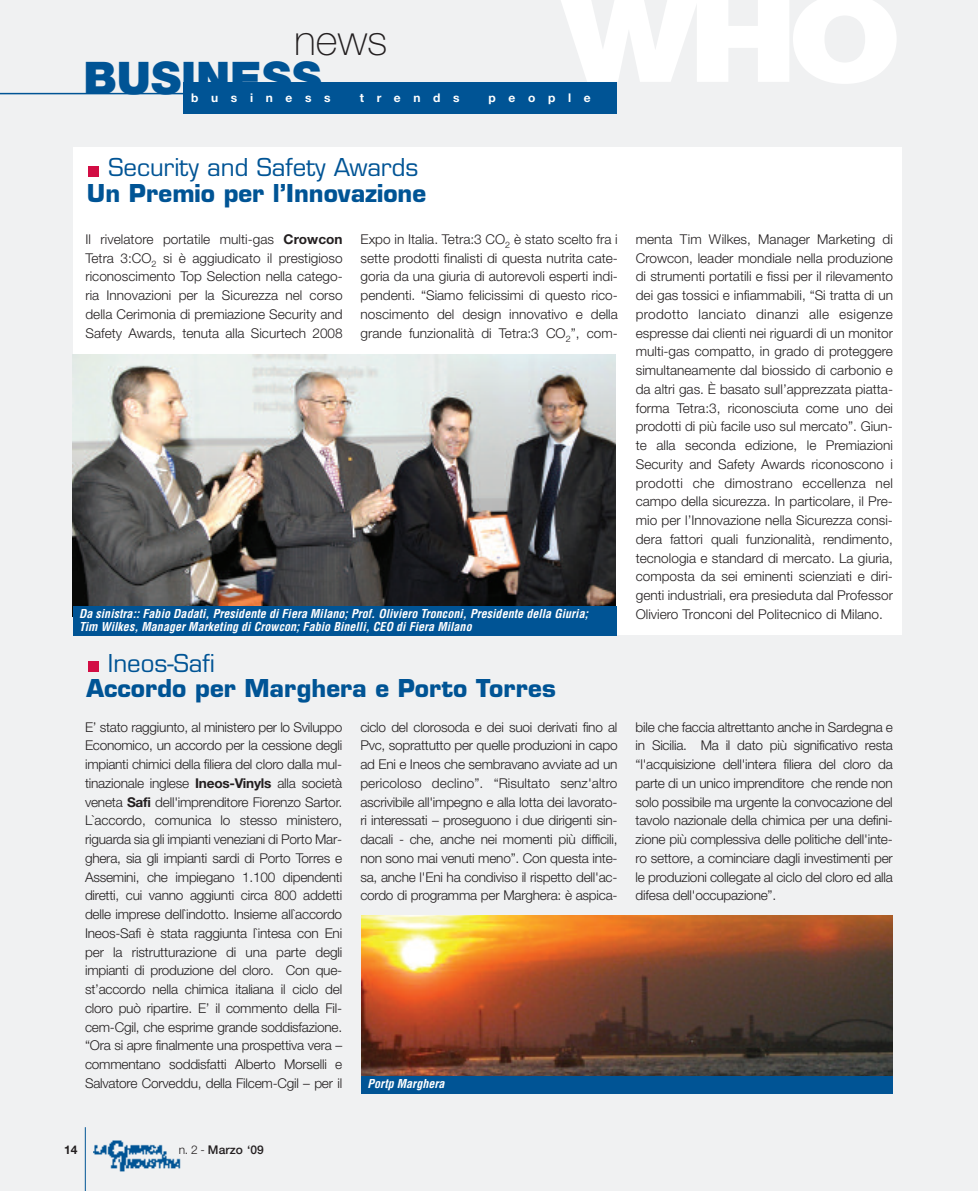
<style>
.page{position:relative;width:978px;height:1191px;background:#f0f1f2}
.page>*{position:absolute;margin:0;border:0;box-sizing:border-box;transform-origin:0 0}
.t1{font:900 45px "Helvetica Neue";color:#005495}
.t2{font:100 42px "Helvetica Neue";color:#231f20}
.t3{font:700 24px "Eurostile";color:#005495}
.t4{font:24px "Eurostile";color:#005495}
.t5{font:300 13.5px/18.8px "Helvetica Neue";letter-spacing:-.015em;color:#231f20;text-align:justify}
.t6{font:italic 700 condensed 12px/13.5px "Helvetica";letter-spacing:.005em;color:#fff}
.t7{font:700 12px "Helvetica Neue";letter-spacing:1.055em;color:#fff}
.t8{font:500 12px "Helvetica Neue";letter-spacing:.01em;color:#231f20}
.t9{font:700 12px "Helvetica Neue";color:#231f20}
.s1{font-weight:700}
.s2{font-weight:300}
</style>
<div class="page">
<div style="left:184px;top:83px;width:433px;height:31px;background:#005495"></div>
<hr style="left:0;top:93px;width:541px;height:1px;background:#005495">
<hr style="left:85px;top:1127px;width:1px;height:64px;background:#005495">
<img style="left:93px;top:1140px;width:88px;height:32px">
<div style="left:73px;top:147px;width:828px;height:488px;background:#fff"></div>
<div style="left:88px;top:661px;width:10px;height:10px;background:#d20d44"></div>
<div style="left:88px;top:166px;width:11px;height:10px;background:#d20d44"></div>
<img style="left:73px;top:355px;width:543px;height:251px">
<img style="left:361px;top:915px;width:532px;height:161px">
<div style="left:361px;top:1076px;width:532px;height:17px;background:#005495"></div>
<div style="left:73px;top:606px;width:544px;height:30px;background:#005495"></div>
<h2 class="t2" style="left:294px;top:25px;width:95px">news</h2>
<h1 class="t1" style="left:84px;top:62px;width:240px">BUSINESS</h1>
<p class="t7" style="left:191px;top:94px;width:141px">business</p>
<p class="t7" style="left:360px;top:94px;width:101px">trends</p>
<p class="t7" style="left:489px;top:94px;width:104px">people</p>
<h3 class="t4" style="left:108px;top:158px;width:312px">Security and Safety Awards</h3>
<h3 class="t3" style="left:87px;top:184px;width:341px">Un Premio per l’Innovazione</h3>
<p class="t5" style="left:85px;top:231px;width:259px">Il rivelatore portatile multi-gas <span class="s1">Crowcon </span>Tetra 3:CO<sub>2</sub> si è aggiudicato il prestigioso riconoscimento Top Selection nella catego&shy;ria Innovazioni per la Sicurezza nel corso della Cerimonia di premiazione Security and Safety Awards, tenuta alla Sicurtech 2008</p>
<p class="t5" style="left:361px;top:231px;width:259px">Expo in Italia. Tetra:3 CO<sub>2</sub> è stato scelto fra i sette prodotti finalisti di questa nutrita cate&shy;goria da una giuria di autorevoli esperti indi&shy;pendenti. “Siamo felicissimi di questo rico&shy;noscimento del design innovativo e della grande funzionalità di Tetra:3 CO<sub>2</sub>”, com-</p>
<p class="t5" style="left:636px;top:231px;width:259px">menta Tim Wilkes, Manager Marketing di Crowcon, leader mondiale nella produzione di strumenti portatili e fissi per il rilevamento dei gas tossici e infiammabili, “Si tratta di un prodotto lanciato dinanzi alle esigenze espresse dai clienti nei riguardi di un monitor multi-gas compatto, in grado di proteggere simultaneamente dal biossido di carbonio e da altri gas. È basato sull’apprezzata piatta&shy;forma Tetra:3, riconosciuta come uno dei prodotti di più facile uso sul mercato”. Giun&shy;te alla seconda edizione, le Premiazioni Security and Safety Awards riconoscono i prodotti che dimostrano eccellenza nel campo della sicurezza. In particolare, il Pre&shy;mio per l’Innovazione nella Sicurezza consi&shy;dera fattori quali funzionalità, rendimento, tecnologia e standard di mercato. La giuria, composta da sei eminenti scienziati e diri&shy;genti industriali, era presieduta dal Professor Oliviero Tronconi del Politecnico di Milano.</p>
<p class="t6" style="left:79px;top:607px;width:511px">Da sinistra:: Fabio Dadati, Presidente di Fiera Milano; Prof. Oliviero Tronconi, Presidente della Giuria;<br>Tim Wilkes, Manager Marketing di Crowcon; Fabio Binelli, CEO di Fiera Milano</p>
<h3 class="t4" style="left:108px;top:653px;width:108px">Ineos-Safi</h3>
<h3 class="t3" style="left:87px;top:679px;width:471px">Accordo per Marghera e Porto Torres</h3>
<p class="t5" style="left:85px;top:718px;width:259px">E’ stato raggiunto, al ministero per lo Sviluppo Economico, un accordo per la cessione degli impianti chimici della filiera del cloro dalla mul&shy;tinazionale inglese <span class="s1">Ineos-Vinyls</span> alla società veneta <span class="s1">Safi</span> dell'imprenditore Fiorenzo Sartor.<br>L`accordo, comunica lo stesso ministero, riguarda sia gli impianti veneziani di Porto Mar&shy;ghera, sia gli impianti sardi di Porto Torres e Assemini, che impiegano 1.100 dipendenti diretti, cui vanno aggiunti circa 800 addetti delle imprese dell`indotto. Insieme all`accordo Ineos-Safi è stata raggiunta l`intesa con Eni per la ristrutturazione di una parte degli impianti di produzione del cloro. Con que&shy;st’accordo nella chimica italiana il ciclo del cloro può ripartire. E’ il commento della Fil&shy;cem-Cgil, che esprime grande soddisfazione. “Ora si apre finalmente una prospettiva vera – commentano soddisfatti Alberto Morselli e Salvatore Corveddu, della Filcem-Cgil – per il</p>
<p class="t5" style="left:360px;top:718px;width:259px">ciclo del clorosoda e dei suoi derivati fino al Pvc, soprattutto per quelle produzioni in capo ad Eni e Ineos che sembravano avviate ad un pericoloso declino”. “Risultato senz'altro ascrivibile all'impegno e alla lotta dei lavorato&shy;ri interessati – proseguono i due dirigenti sin&shy;dacali - che, anche nei momenti più difficili, non sono mai venuti meno”. Con questa inte&shy;sa, anche l'Eni ha condiviso il rispetto dell'ac&shy;cordo di programma per Marghera: è aspica-</p>
<p class="t5" style="left:636px;top:718px;width:259px">bile che faccia altrettanto anche in Sardegna e in Sicilia. Ma il dato più significativo resta “l'acquisizione dell'intera filiera del cloro da parte di un unico imprenditore che rende non solo possibile ma urgente la convocazione del tavolo nazionale della chimica per una defini&shy;zione più complessiva delle politiche dell'inte&shy;ro settore, a cominciare dagli investimenti per le produzioni collegate al ciclo del cloro ed alla difesa dell'occupazione”.</p>
<p class="t6" style="left:367px;top:1078px;width:79px">Portp Marghera</p>
<p class="t9" style="left:64px;top:1145px;width:15px">14</p>
<p class="t8" style="left:179px;top:1145px;width:87px"><span class="s2">n. 2 -</span> Marzo ‘09</p>
</div>
